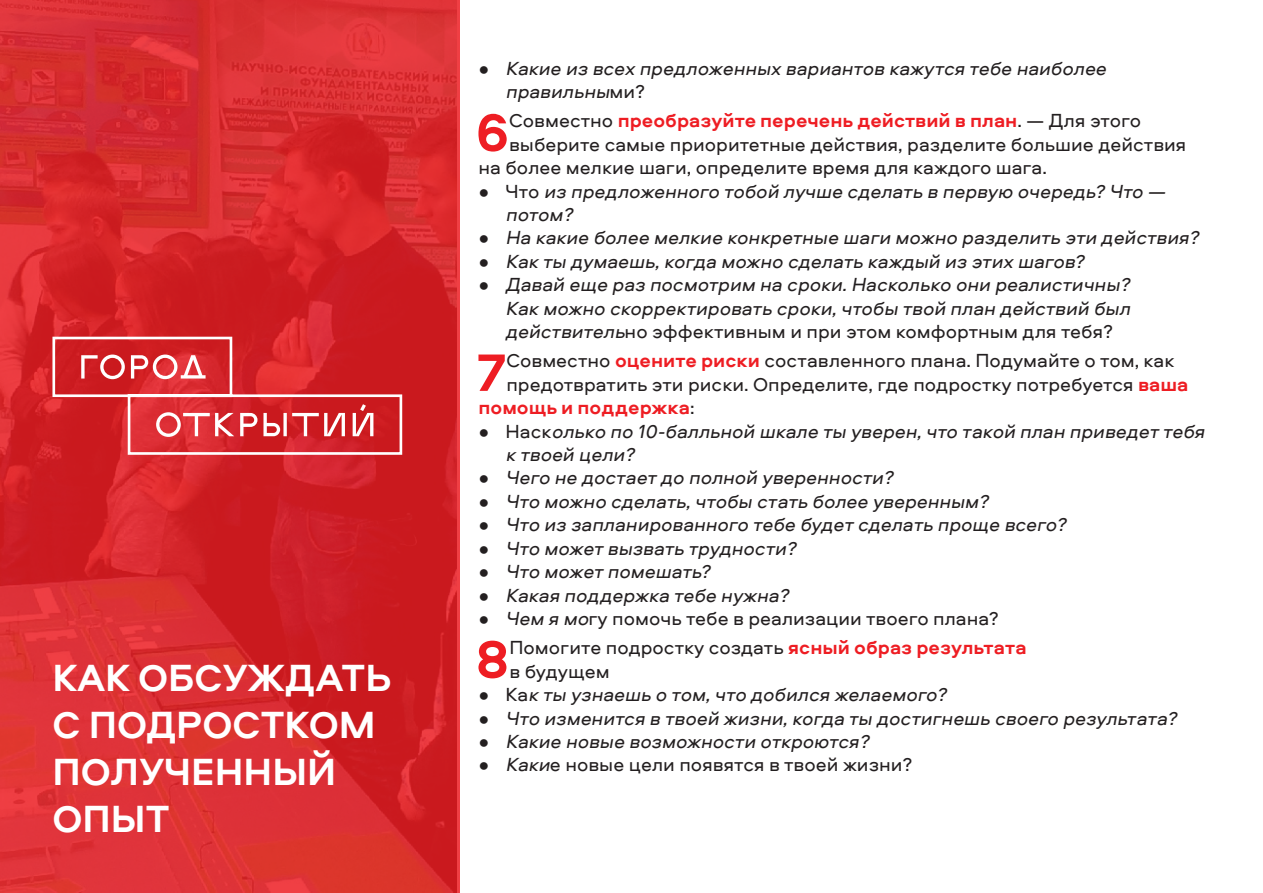
<style>
.page{position:relative;width:1263px;height:893px;background:#fff}
.page>*{position:absolute;margin:0;border:0;box-sizing:border-box;transform-origin:0 0}
.t1{font:700 54.75px "Aeroport";color:#ee1d23}
.t2{font:700 39px/46.8px "Aeroport";color:#fff}
.t3{font:italic 19.5px/23.4px "Aeroport";color:#231f20}
.t4{font:19.5px/23.4px "Aeroport";color:#231f20}
.t5{font:700 19.5px "Aeroport";color:#ee1d23}
.s1{font-style:normal}
.s2{font-weight:400;color:#231f20}
.s3{font-weight:700;color:#ee1d23}
.s4{font-style:italic}
</style>
<div class="page">
<svg style="left:0;top:0;width:459px;height:893px;background:#d6282d"></svg>
<svg style="left:51px;top:335px;width:352px;height:121px;background:#d73d42"></svg>
<h2 class="t2" style="left:52px;top:653px;width:340px">КАК ОБСУЖДАТЬ<br>С ПОДРОСТКОМ<br>ПОЛУЧЕННЫЙ<br>ОПЫТ</h2>
<p class="t3" style="left:505px;top:55px;width:607px;text-indent:-27px"><span class="s1">•</span> Какие из всех предложенных вариантов кажутся тебе наиболее правильны<span class="s1">м и ?</span></p>
<h1 class="t1" style="left:475px;top:93px;width:35px">6</h1>
<p class="t5" style="left:509px;top:107px;width:633px"><span class="s2">Совместно</span> преобразуйте перечень действий в план<span class="s2">. — Для этого</span></p>
<p class="t4" style="left:509px;top:132px;width:679px">выберите самые приоритетные действия, разделите большие действия</p>
<p class="t4" style="left:478px;top:155px;width:570px">на более мелкие шаги, определите время для каждого шага.</p>
<p class="t3" style="left:505px;top:178px;width:665px;text-indent:-27px"><span class="s1">• Ч т о</span> из предложенного тобой лучше сделать в первую очередь? Что — потом?</p>
<p class="t3" style="left:478px;top:225px;width:726px"><span class="s1">•</span> На какие более мелкие конкретные шаги можно разделить эти действия?</p>
<p class="t3" style="left:478px;top:249px;width:612px"><span class="s1">•</span> Как ты думаешь,когда можно сделать каждый из этих шагов?</p>
<p class="t3" style="left:505px;top:272px;width:630px;text-align:justify;text-indent:-27px"><span class="s1">•</span> Давай еще раз посмотрим на сроки.Насколько они реалистичны?<br>Как можно скорректировать сроки,чтобы твой план действий был действитель<span class="s1">но эффективным и при этом комфортным для тебя?</span></p>
<h1 class="t1" style="left:476px;top:333px;width:32px">7</h1>
<p class="t4" style="left:506px;top:348px;width:669px">Совместно <span class="s3">оцените риски</span> составленного плана. Подумайте о том, как</p>
<p class="t4" style="left:506px;top:372px;width:684px">предотвратить эти риски. Определите, где подростку потребуется <span class="s3">ваша</span></p>
<p class="t5" style="left:478px;top:394px;width:218px">помощь и поддержка<span class="s2">:</span></p>
<p class="t3" style="left:505px;top:418px;width:705px;text-indent:-27px"><span class="s1">• Н а с к</span> олько по 10‑балльной шкале ты уверен,что такой план приведет тебя к твоей цели?</p>
<p class="t3" style="left:478px;top:465px;width:421px"><span class="s1">•</span> Чего не достает до полной уверенности?</p>
<p class="t3" style="left:478px;top:489px;width:516px"><span class="s1">•</span> Что можно сделать,чтобы стать более уверенным?</p>
<p class="t3" style="left:478px;top:512px;width:594px"><span class="s1">•</span> Что из запланированного тебе будет сделать проще всего?</p>
<p class="t3" style="left:478px;top:535px;width:324px"><span class="s1">•</span> Что может вызвать трудности?</p>
<p class="t3" style="left:478px;top:559px;width:238px"><span class="s1">•</span> Что может помешать?</p>
<p class="t3" style="left:478px;top:582px;width:316px"><span class="s1">•</span> Какая поддержка тебе нужна?</p>
<p class="t4" style="left:478px;top:606px;width:522px">• <span class="s4">Чем я мо</span>гу помочь тебе в реализации твоего плана?</p>
<h1 class="t1" style="left:475px;top:620px;width:35px">8</h1>
<p class="t4" style="left:509px;top:635px;width:519px">Помогите подростку создать <span class="s3">ясный образ результата </span>в будущем</p>
<p class="t3" style="left:478px;top:682px;width:474px"><span class="s1">• Ка</span> к ты узнаешь о том,что добился желаемого?</p>
<p class="t3" style="left:478px;top:705px;width:705px"><span class="s1">•</span> Что изменится в твоей жизни,когда ты достигнешь своего результата?</p>
<p class="t3" style="left:478px;top:729px;width:397px"><span class="s1">•</span> Какие новые возможности откроются?</p>
<p class="t4" style="left:478px;top:752px;width:436px">• <span class="s4">Каки</span>е новые цели появятся в твоей жизни?</p>
</div>
